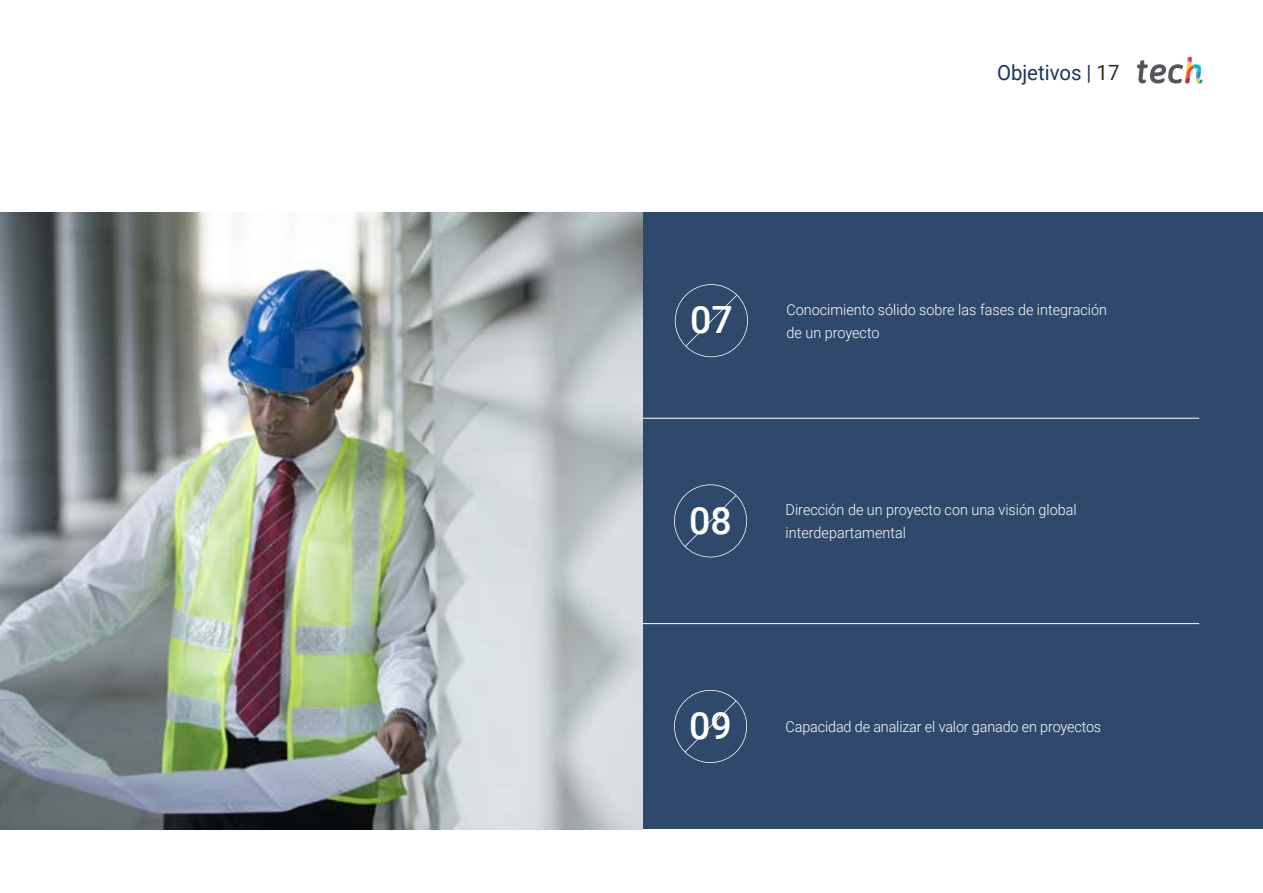
<style>
.page{position:relative;width:1263px;height:893px;background:#fff}
.page>*{position:absolute;margin:0;border:0;box-sizing:border-box;transform-origin:0 0}
.t1{font:500 37.5px "Roboto";color:#fff}
.t2{font:21px "Roboto";color:#1a355c}
.t3{font:300 15px/22.5px "Roboto";color:#fff;scale:.96 1}
.s1{color:#312e20}
</style>
<div class="page">
<div style="left:642px;top:213px;width:621px;height:616px;background:#2e496b"></div>
<svg style="left:674px;top:484px;width:73px;height:73px"></svg>
<svg style="left:675px;top:284px;width:73px;height:73px"></svg>
<svg style="left:674px;top:690px;width:73px;height:73px"></svg>
<hr style="left:0;top:418px;width:1199px;height:1px;background:#fff">
<hr style="left:0;top:623px;width:1199px;height:1px;background:#fff">
<img style="left:0;top:213px;width:642px;height:616px">
<svg style="left:1137px;top:57px;width:65px;height:27px"></svg>
<h2 class="t2" style="left:997px;top:57px;width:124px">Objetivos | <span class="s1">17</span></h2>
<h1 class="t1" style="left:690px;top:294px;width:44px">07</h1>
<p class="t3" style="left:786px;top:298px;width:335px">Conocimiento sólido sobre las fases de integración de un proyecto</p>
<h1 class="t1" style="left:689px;top:494px;width:44px">08</h1>
<p class="t3" style="left:786px;top:498px;width:305px">Dirección de un proyecto con una visión global</p>
<p class="t3" style="left:786px;top:521px;width:127px">interdepartamental</p>
<h1 class="t1" style="left:689px;top:699px;width:44px">09</h1>
<p class="t3" style="left:786px;top:715px;width:330px">Capacidad de analizar el valor ganado en proyectos</p>
</div>
